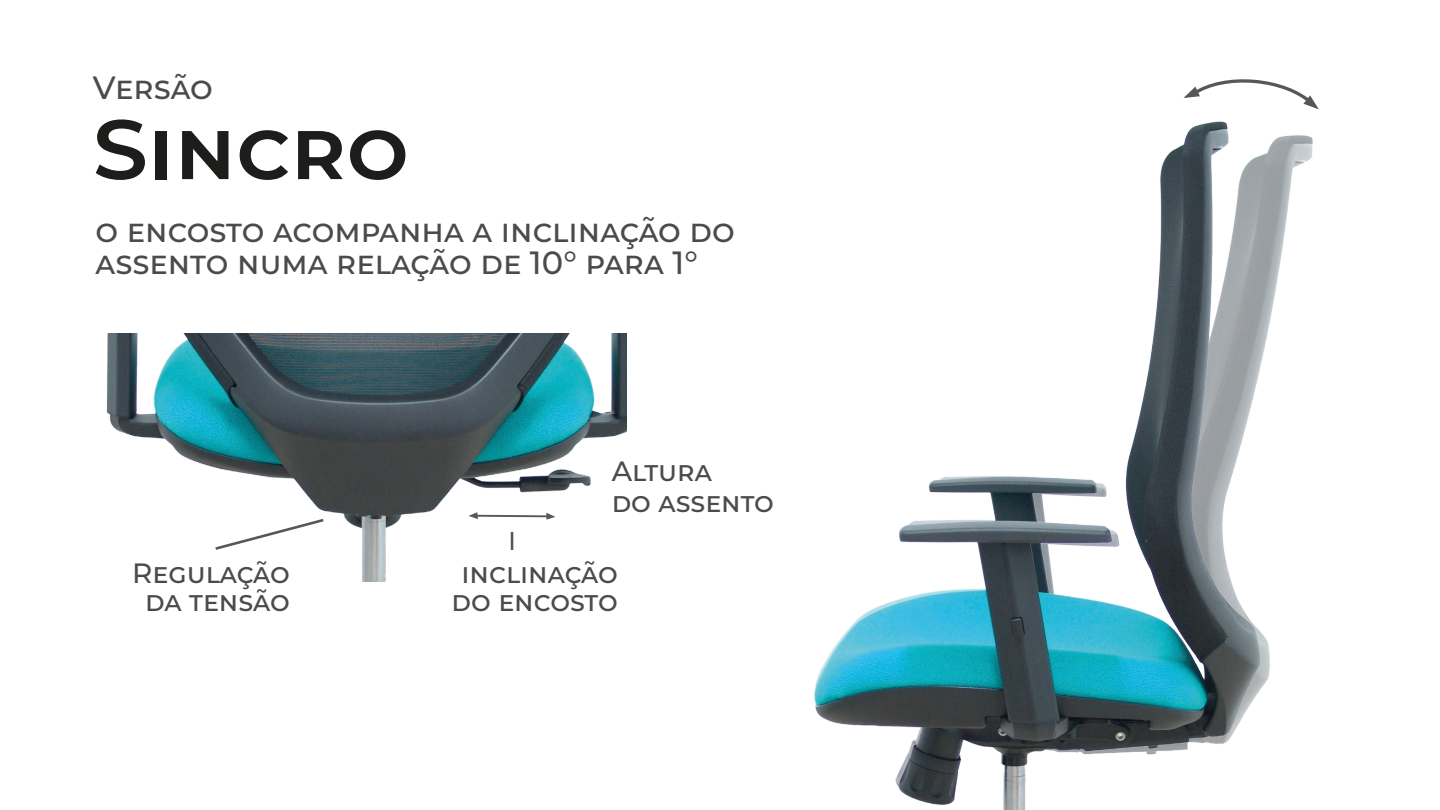
<style>
.page{position:relative;width:1440px;height:810px;background:#fff}
.page>*{position:absolute;margin:0;border:0;box-sizing:border-box;transform-origin:0 0}
.t1{font:100 84px "Montserrat";color:#1d1d1b;scale:1.05 1}
.t2{font:100 32.1px/32.1px "Montserrat";color:#4b4b4a}
.t3{font:100 27.9px/27.9px "Montserrat";color:#4b4b4a;text-align:center}
</style>
<div class="page">
<img style="left:106px;top:333px;width:521px;height:249px">
<img style="left:814px;top:121px;width:499px;height:689px">
<svg style="left:1183px;top:79px;width:136px;height:31px"></svg>
<svg style="left:212px;top:517px;width:114px;height:35px"></svg>
<svg style="left:468px;top:512px;width:87px;height:9px"></svg>
<svg style="left:511px;top:532px;width:2px;height:18px"></svg>
<p class="t2" style="left:93px;top:71px;width:122px">Versão</p>
<h1 class="t1" style="left:93px;top:93px;width:303px">Sincro</h1>
<p class="t2" style="left:96px;top:213px;width:641px">o encosto acompanha a inclinação do assento numa relação de 10° para 1°</p>
<p class="t3" style="left:132px;top:559px;width:159px">Regulação da tensão</p>
<p class="t3" style="left:612px;top:454px;width:164px;line-height:31.7px;text-align:left">Altura<br>do assento</p>
<p class="t3" style="left:451px;top:559px;width:168px">inclinação do encosto</p>
</div>
